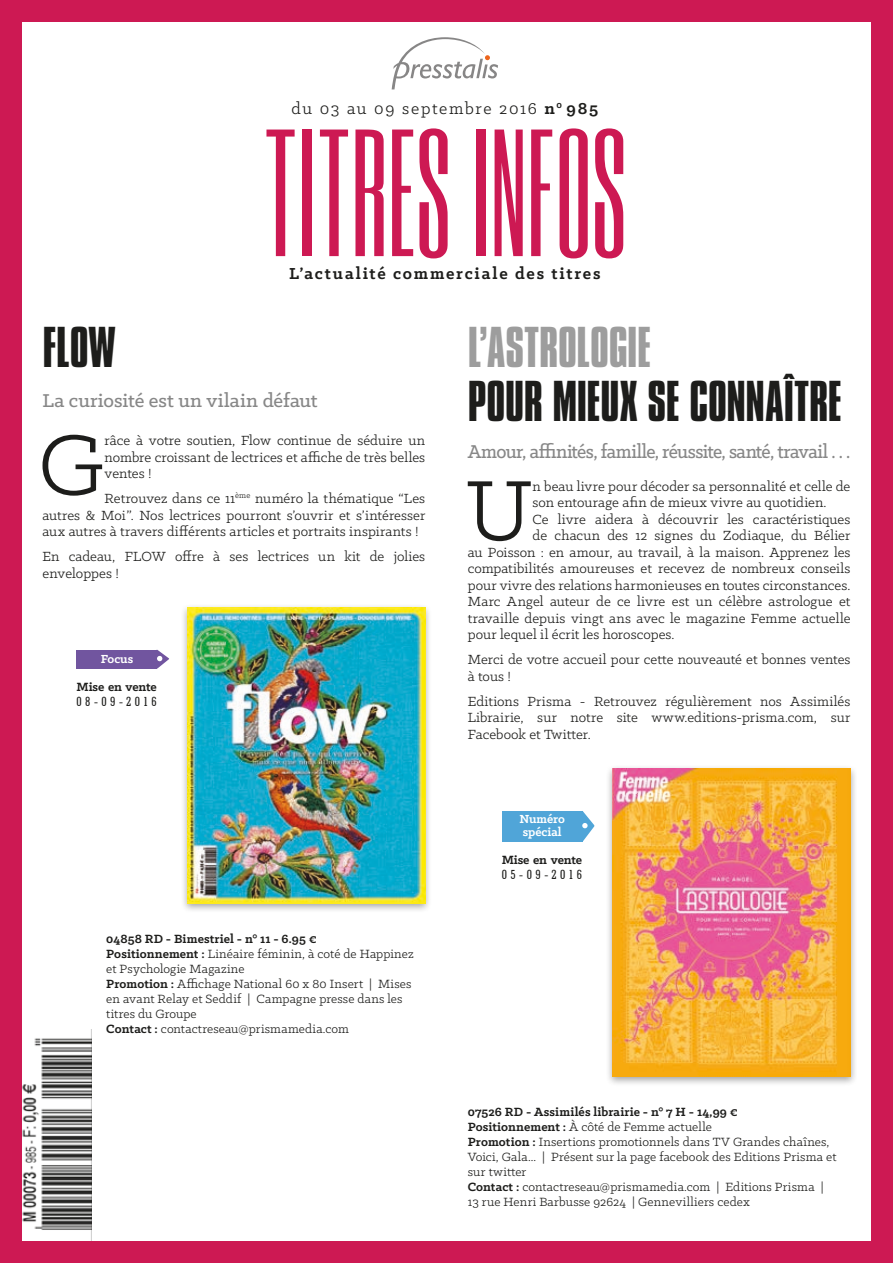
<style>
.page{position:relative;width:893px;height:1263px;background:#fff}
.page>*{position:absolute;margin:0;border:0;box-sizing:border-box;transform-origin:0 0}
.t1{font:150px "Six Caps";color:#cd1953}
.t2{font:96.3px "Klinic Slab";color:#1d1d1b}
.t3{font:49.5px "Compacta BT";letter-spacing:-.005em;color:#1d1d1b}
.t4{font:49.5px "Compacta BT";letter-spacing:-.005em;color:#9d9d9d}
.t5{font:500 21px "Klinic Slab";letter-spacing:-.02em;color:#878787;scale:.95 1}
.t6{font:500 21px "Klinic Slab";color:#878787}
.t7{font:700 18px "Klinic Slab";letter-spacing:.1em;color:#1d1d1b}
.t8{font:18px "Klinic Slab";letter-spacing:.09em;color:#1d1d1b}
.t9{font:15px/16.5px "Klinic Slab";letter-spacing:.005em;color:#1d1d1b;text-align:justify}
.t10{font:13.5px/15px "Klinic Slab";letter-spacing:.01em;color:#1d1d1b}
.t11{font:700 13.5px "Klinic Slab";letter-spacing:-.015em;color:#1d1d1b}
.t12{font:500 condensed 13.5px "Geometric Slab 703 BT";letter-spacing:.255em;color:#1d1d1b}
.t13{font:700 13.2px/12.8px "Klinic Slab";color:#fff}
.s1{font-weight:700}
</style>
<div class="page">
<div style="left:180px;top:604px;width:252px;height:309px;background:#1d1d1b;opacity:.4"></div>
<img style="left:187px;top:607px;width:238px;height:296px">
<div style="left:606px;top:765px;width:251px;height:322px;background:#1d1d1b;opacity:.4"></div>
<img style="left:612px;top:768px;width:238px;height:308px">
<img style="left:21px;top:1029px;width:70px;height:213px">
<svg style="left:392px;top:37px;width:106px;height:52px"></svg>
<div style="left:0;top:0;width:21px;height:1263px;background:#cd1953"></div>
<div style="left:0;top:0;width:893px;height:21px;background:#cd1953"></div>
<div style="left:0;top:1242px;width:893px;height:21px;background:#cd1953"></div>
<div style="left:872px;top:0;width:21px;height:1263px;background:#cd1953"></div>
<div style="left:502px;top:811px;width:80px;height:31px;background:#50a5d8"></div>
<svg style="left:582px;top:811px;width:12px;height:31px"></svg>
<div style="left:77px;top:650px;width:80px;height:18px;background:#71559f"></div>
<svg style="left:145px;top:650px;width:24px;height:19px"></svg>
<p class="t8" style="left:291px;top:97px;width:308px">du 03 au 09 septembre 2016 <span class="s1">n</span><sup>0</sup> <span class="s1">985</span></p>
<h1 class="t1" style="left:264px;top:89px;width:363px">TITRES INFOS</h1>
<p class="t7" style="left:289px;top:262px;width:313px">L’actualité commerciale des titres</p>
<h3 class="t3" style="left:43px;top:319px;width:74px">FLOW</h3>
<h3 class="t6" style="left:43px;top:387px;width:276px">La curiosité est un vilain défaut</h3>
<h2 class="t2" style="left:38px;top:404px;width:68px">G</h2>
<p class="t9" style="left:105px;top:432px;width:322px">râce à votre soutien, Flow continue de séduire un nombre croissant de lectrices et affiche de très belles ventes !</p>
<p class="t9" style="left:43px;top:490px;width:384px;text-indent:62px">Retrouvez dans ce 11<sup>ème</sup> numéro la thématique “Les autres &amp; Moi”. Nos lectrices pourront s’ouvrir et s’intéresser aux autres à travers différents articles et portraits inspirants !</p>
<p class="t9" style="left:43px;top:548px;width:384px">En cadeau, FLOW offre à ses lectrices un kit de jolies enveloppes !</p>
<p class="t13" style="left:101px;top:652px;width:34px">Focus</p>
<p class="t11" style="left:77px;top:677px;width:82px">Mise en vente</p>
<p class="t12" style="left:77px;top:693px;width:82px">08-09-2016</p>
<p class="t10" style="left:106px;top:931px;width:309px"><span class="s1">04858 RD - Bimestriel - n° 11 - 6.95 €<br>Positionnement :</span> Linéaire féminin, à coté de Happinez et Psychologie Magazine<br><span class="s1">Promotion :</span> Affichage National 60 x 80 Insert | Mises en avant Relay et Seddif | Campagne presse dans les titres du Groupe<br><span class="s1">Contact :</span> contactreseau@prismamedia.com</p>
<h3 class="t4" style="left:468px;top:319px;width:185px">L’ASTROLOGIE</h3>
<h3 class="t3" style="left:468px;top:373px;width:376px">POUR MIEUX SE CONNAÎTRE</h3>
<h3 class="t5" style="left:468px;top:438px;width:404px">Amour, affinités, famille, réussite, santé, travail . . .</h3>
<h2 class="t2" style="left:466px;top:449px;width:68px">U</h2>
<p class="t9" style="left:533px;top:477px;width:319px">n beau livre pour décoder sa personnalité et celle de</p>
<p class="t9" style="left:533px;top:494px;width:295px">son entourage afin de mieux vivre au quotidien.</p>
<p class="t9" style="left:533px;top:510px;width:319px">Ce livre aidera à découvrir les caractéristiques</p>
<p class="t9" style="left:533px;top:527px;width:319px">de chacun des 12 signes du Zodiaque, du Bélier</p>
<p class="t9" style="left:468px;top:543px;width:384px">au Poisson : en amour, au travail, à la maison. Apprenez les</p>
<p class="t9" style="left:468px;top:560px;width:384px">compatibilités amoureuses et recevez de nombreux conseils</p>
<p class="t9" style="left:468px;top:576px;width:384px">pour vivre des relations harmonieuses en toutes circonstances.</p>
<p class="t9" style="left:468px;top:593px;width:384px">Marc Angel auteur de ce livre est un célèbre astrologue et</p>
<p class="t9" style="left:468px;top:609px;width:384px">travaille depuis vingt ans avec le magazine Femme actuelle</p>
<p class="t9" style="left:468px;top:626px;width:208px">pour lequel il écrit les horoscopes.</p>
<p class="t9" style="left:468px;top:651px;width:384px">Merci de votre accueil pour cette nouveauté et bonnes ventes à tous !</p>
<p class="t9" style="left:468px;top:692px;width:384px">Editions Prisma - Retrouvez régulièrement nos Assimilés Librairie, sur notre site www.editions-prisma.com, sur Facebook et Twitter.</p>
<p class="t13" style="left:519px;top:812px;width:47px">Numéro spécial</p>
<p class="t11" style="left:502px;top:851px;width:82px">Mise en vente</p>
<p class="t12" style="left:502px;top:866px;width:82px">05-09-2016</p>
<p class="t10" style="left:468px;top:1104px;width:370px"><span class="s1">07526 RD - Assimilés librairie - n° 7 H - 14,99 €<br>Positionnement :</span> À côté de Femme actuelle<br><span class="s1">Promotion :</span> Insertions promotionnels dans TV Grandes chaînes, Voici, Gala... | Présent sur la page facebook des Editions Prisma et sur twitter<br><span class="s1">Contact :</span> contactreseau@prismamedia.com | Editions Prisma | 13 rue Henri Barbusse 92624 | Gennevilliers cedex</p>
</div>
